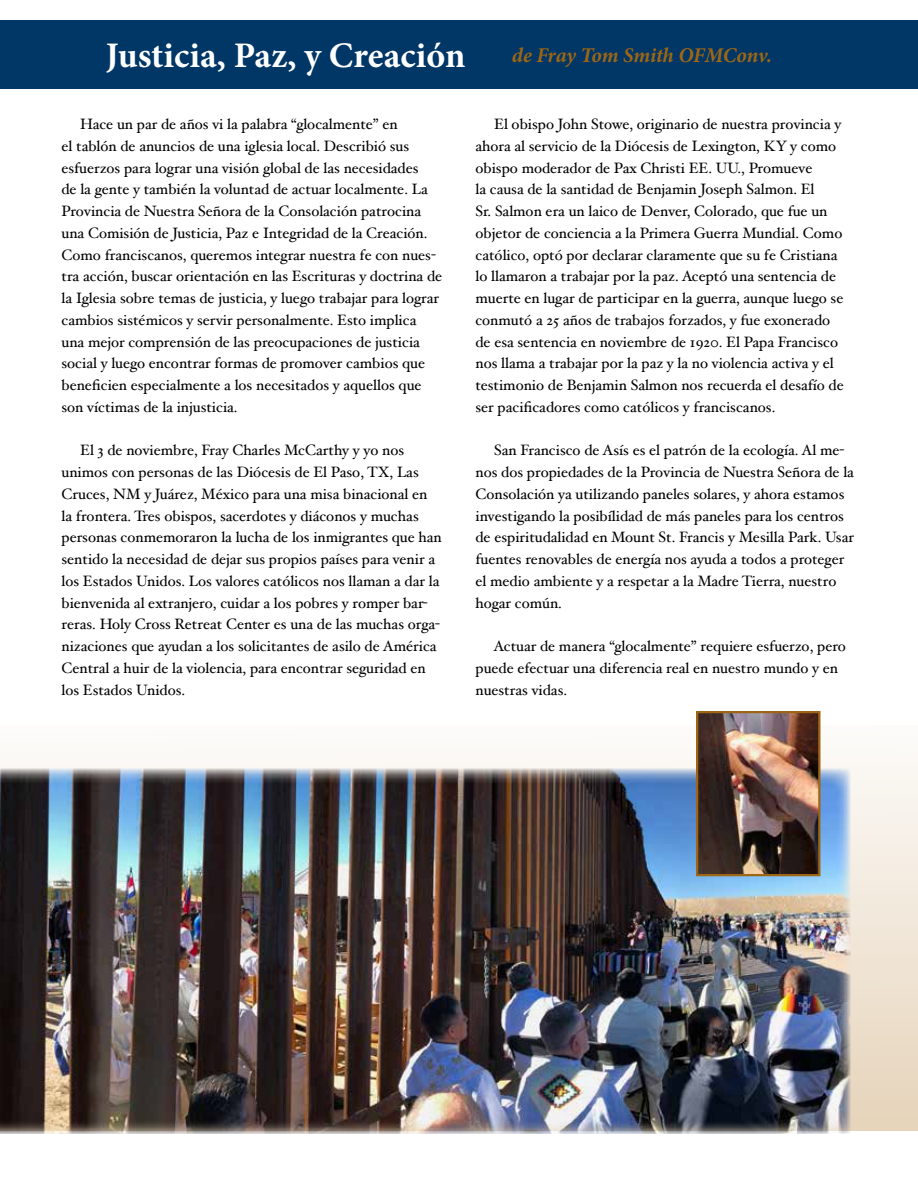
<style>
.page{position:relative;width:918px;height:1188px;background:#fff}
.page>*{position:absolute;margin:0;border:0;box-sizing:border-box;transform-origin:0 0}
.t1{font:700 36px "Minion Pro";color:#fff}
.t2{font:italic 700 21px "Minion Pro";letter-spacing:-.01em;color:#9e6614}
.t3{font:15px/21.8px "Hoefler Text";color:#000}
</style>
<div class="page">
<div style="left:0;top:725px;width:918px;height:406px;background:linear-gradient(to bottom,#fdfbfa,#e5d3ba)"></div>
<div style="left:0;top:20px;width:918px;height:68px;background:#003767"></div>
<img style="left:0;top:769px;width:850px;height:365px">
<img style="left:699px;top:714px;width:119px;height:159px">
<div style="left:696px;top:711px;width:125px;height:165px;border:2px solid #9e6614"></div>
<h1 class="t1" style="left:106px;top:30px;width:361px">Justicia, Paz, y Creación</h1>
<h2 class="t2" style="left:512px;top:40px;width:262px">de Fray Tom Smith OFMConv.</h2>
<p class="t3" style="left:62px;top:113px;width:382px;text-indent:19px">Hace un par de años vi la palabra “glocalmente” en<br>el tablón de anuncios de una iglesia local. Describió sus esfuerzos para lograr una visión global de las necesidades<br>de la gente y también la voluntad de actuar localmente. La Provincia de Nuestra Señora de la Consolación patrocina una Comisión de Justicia, Paz e Integridad de la Creación.<br>Como franciscanos, queremos integrar nuestra fe con nues&shy;tra acción, buscar orientación en las Escrituras y doctrina de la Iglesia sobre temas de justicia, y luego trabajar para lograr cambios sistémicos y servir personalmente. Esto implica una mejor comprensión de las preocupaciones de justicia social y luego encontrar formas de promover cambios que beneficien especialmente a los necesitados y aquellos que son víctimas de la injusticia.</p>
<p class="t3" style="left:62px;top:439px;width:382px;text-indent:19px">El 3 de noviembre, Fray Charles McCarthy y yo nos unimos con personas de las Diócesis de El Paso, TX, Las Cruces, NM y Juárez, México para una misa binacional en la frontera. Tres obispos, sacerdotes y diáconos y muchas personas conmemoraron la lucha de los inmigrantes que han sentido la necesidad de dejar sus propios países para venir a los Estados Unidos. Los valores católicos nos llaman a dar la bienvenida al extranjero, cuidar a los pobres y romper bar&shy;reras. Holy Cross Retreat Center es una de las muchas orga&shy;nizaciones que ayudan a los solicitantes de asilo de América Central a huir de la violencia, para encontrar seguridad en los Estados Unidos.</p>
<p class="t3" style="left:476px;top:113px;width:370px;text-indent:19px">El obispo John Stowe, originario de nuestra provincia y ahora al servicio de la Diócesis de Lexington, KY y como obispo moderador de Pax Christi EE. UU., Promueve<br>la causa de la santidad de Benjamin Joseph Salmon. El<br>Sr. Salmon era un laico de Denver, Colorado, que fue un objetor de conciencia a la Primera Guerra Mundial. Como católico, optó por declarar claramente que su fe Cristiana lo llamaron a trabajar por la paz. Aceptó una sentencia de muerte en lugar de participar en la guerra, aunque luego se conmutó a 25 años de trabajos forzados, y fue exonerado de esa sentencia en noviembre de 1920. El Papa Francisco nos llama a trabajar por la paz y la no violencia activa y el testimonio de Benjamin Salmon nos recuerda el desafío de ser pacificadores como católicos y franciscanos.</p>
<p class="t3" style="left:476px;top:439px;width:380px;text-indent:19px">San Francisco de Asís es el patrón de la ecología. Al me&shy;nos dos propiedades de la Provincia de Nuestra Señora de la Consolación ya utilizando paneles solares, y ahora estamos investigando la posibílidad de más paneles para los centros de espiritudalidad en Mount St. Francis y Mesilla Park. Usar fuentes renovables de energía nos ayuda a todos a proteger el medio ambiente y a respetar a la Madre Tierra, nuestro hogar común.</p>
<p class="t3" style="left:476px;top:635px;width:372px;text-indent:18px">Actuar de manera “glocalmente” requiere esfuerzo, pero puede efectuar una diferencia real en nuestro mundo y en nuestras vidas.</p>
</div>
